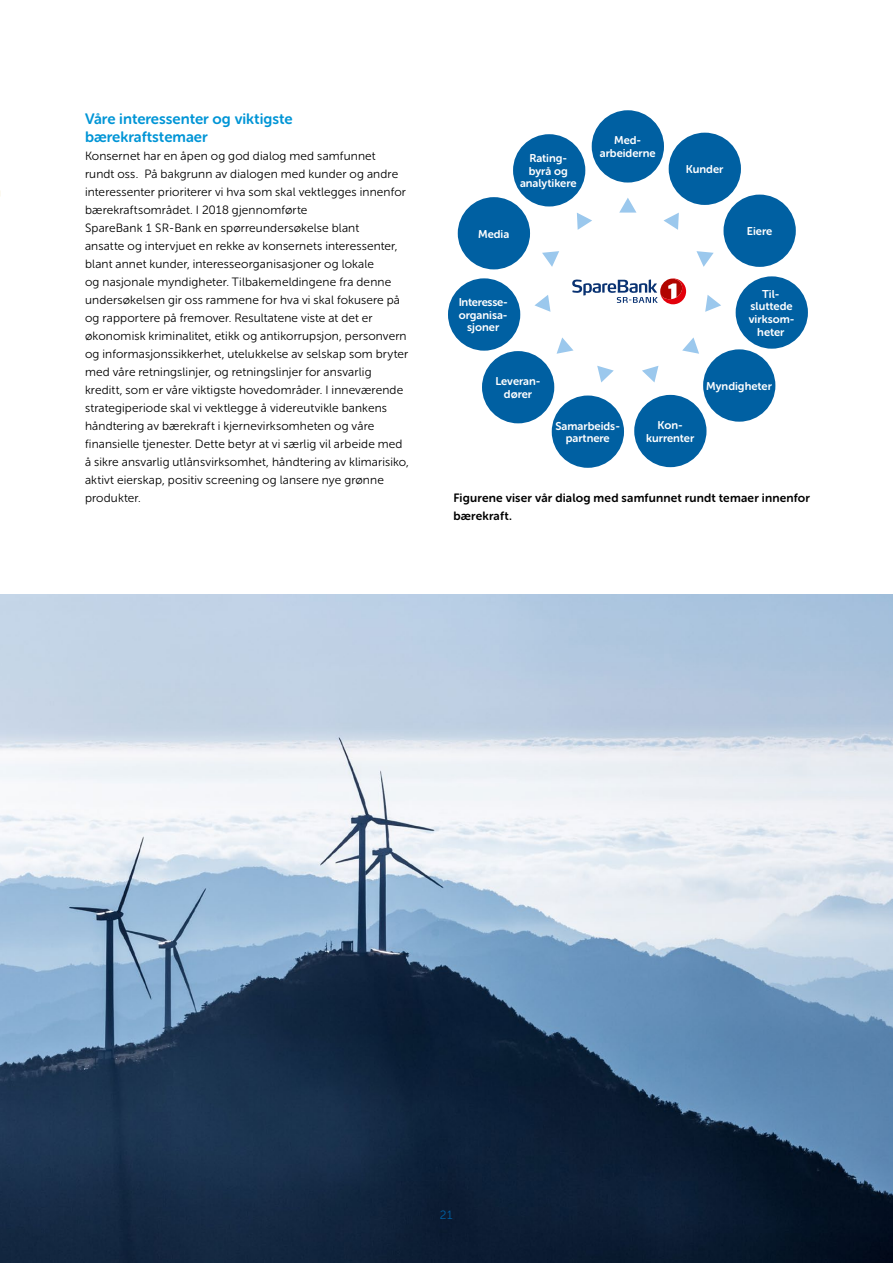
<style>
.page{position:relative;width:893px;height:1263px;background:#fff}
.page>*{position:absolute;margin:0;border:0;box-sizing:border-box;transform-origin:0 0}
.Subtittel{font:15px/18px "Museo Sans Rounded 700";color:#0095d6}
.Brødtekst{font:12px/18px "Museo Sans Rounded 300";letter-spacing:.015em;color:#000}
.Brødtekst-2{font:12px/18px "Museo Sans Rounded 700";letter-spacing:.015em;color:#000}
.t1{font:12px "Museo Sans Rounded 300";color:#0060a2}
.Organisasjonsstruktu{font:11.25px/12.8px "Museo Sans Rounded 700";color:#fff;text-align:center}
</style>
<div class="page">
<div style="left:448px;top:278px;width:72px;height:73px;background:#0060a2;border-radius:50%"></div>
<div style="left:458px;top:197px;width:72px;height:72px;background:#0060a2;border-radius:50%"></div>
<div style="left:513px;top:134px;width:72px;height:72px;background:#0060a2;border-radius:50%"></div>
<div style="left:592px;top:110px;width:72px;height:73px;background:#0060a2;border-radius:50%"></div>
<div style="left:669px;top:133px;width:72px;height:72px;background:#0060a2;border-radius:50%"></div>
<div style="left:723px;top:195px;width:73px;height:72px;background:#0060a2;border-radius:50%"></div>
<div style="left:736px;top:276px;width:72px;height:73px;background:#0060a2;border-radius:50%"></div>
<div style="left:703px;top:349px;width:72px;height:73px;background:#0060a2;border-radius:50%"></div>
<div style="left:634px;top:395px;width:72px;height:72px;background:#0060a2;border-radius:50%"></div>
<div style="left:552px;top:395px;width:72px;height:73px;background:#0060a2;border-radius:50%"></div>
<div style="left:482px;top:351px;width:72px;height:72px;background:#0060a2;border-radius:50%"></div>
<svg style="left:572px;top:278px;width:114px;height:26px"></svg>
<svg style="left:619px;top:198px;width:17px;height:15px"></svg>
<svg style="left:577px;top:213px;width:15px;height:17px"></svg>
<svg style="left:542px;top:251px;width:17px;height:16px"></svg>
<svg style="left:534px;top:295px;width:16px;height:17px"></svg>
<svg style="left:557px;top:337px;width:16px;height:17px"></svg>
<svg style="left:597px;top:366px;width:17px;height:16px"></svg>
<svg style="left:642px;top:366px;width:16px;height:16px"></svg>
<svg style="left:682px;top:337px;width:17px;height:17px"></svg>
<svg style="left:705px;top:295px;width:16px;height:17px"></svg>
<svg style="left:696px;top:251px;width:18px;height:16px"></svg>
<svg style="left:663px;top:213px;width:16px;height:17px"></svg>
<img style="left:1px;top:595px;width:892px;height:668px">
<p class="Subtittel" style="left:85px;top:110px;width:209px">Våre interessenter og viktigste bærekraftstemaer</p>
<p class="Brødtekst" style="left:85px;top:147px;width:325px">Konsernet har en åpen og god dialog med samfunnet<br>rundt oss. På bakgrunn av dialogen med kunder og andre interessenter prioriterer vi hva som skal vektlegges innenfor bærekraftsområdet. I 2018 gjennomførte<br>SpareBank 1 SR-Bank en spørreundersøkelse blant<br>ansatte og intervjuet en rekke av konsernets interessenter, blant annet kunder, interesseorganisasjoner og lokale<br>og nasjonale myndigheter. Tilbakemeldingene fra denne undersøkelsen gir oss rammene for hva vi skal fokusere på og rapportere på fremover. Resultatene viste at det er økonomisk kriminalitet, etikk og antikorrupsjon, personvern og informasjonssikkerhet, utelukkelse av selskap som bryter med våre retningslinjer, og retningslinjer for ansvarlig kreditt, som er våre viktigste hovedområder. I inneværende strategiperiode skal vi vektlegge å videreutvikle bankens håndtering av bærekraft i kjernevirksomheten og våre finansielle tjenester. Dette betyr at vi særlig vil arbeide med å sikre ansvarlig utlånsvirksomhet, håndtering av klimarisiko, aktivt eierskap, positiv screening og lansere nye grønne produkter.</p>
<p class="Organisasjonsstruktu" style="left:520px;top:152px;width:58px">Rating&shy;byrå og analytikere</p>
<p class="Organisasjonsstruktu" style="left:478px;top:227px;width:33px">Media</p>
<p class="Organisasjonsstruktu" style="left:600px;top:134px;width:57px">Med&shy;arbeiderne</p>
<p class="Organisasjonsstruktu" style="left:459px;top:296px;width:51px">Interesse&shy;organisa&shy;sjoner</p>
<p class="Organisasjonsstruktu" style="left:495px;top:375px;width:47px">Leveran&shy;dører</p>
<p class="Organisasjonsstruktu" style="left:686px;top:163px;width:39px">Kunder</p>
<p class="Organisasjonsstruktu" style="left:747px;top:225px;width:27px">Eiere</p>
<p class="Organisasjonsstruktu" style="left:749px;top:287px;width:47px">Til&shy;sluttede virksom&shy;heter</p>
<p class="Organisasjonsstruktu" style="left:706px;top:379px;width:67px">Myndigheter</p>
<p class="Organisasjonsstruktu" style="left:555px;top:419px;width:66px">Samarbeids&shy;partnere</p>
<p class="Organisasjonsstruktu" style="left:646px;top:419px;width:50px">Kon&shy;kurrenter</p>
<p class="Brødtekst-2" style="left:453px;top:489px;width:358px">Figurene viser vår dialog med samfunnet rundt temaer innenfor bærekraft.</p>
<p class="t1" style="left:440px;top:1208px;width:15px">21</p>
</div>
